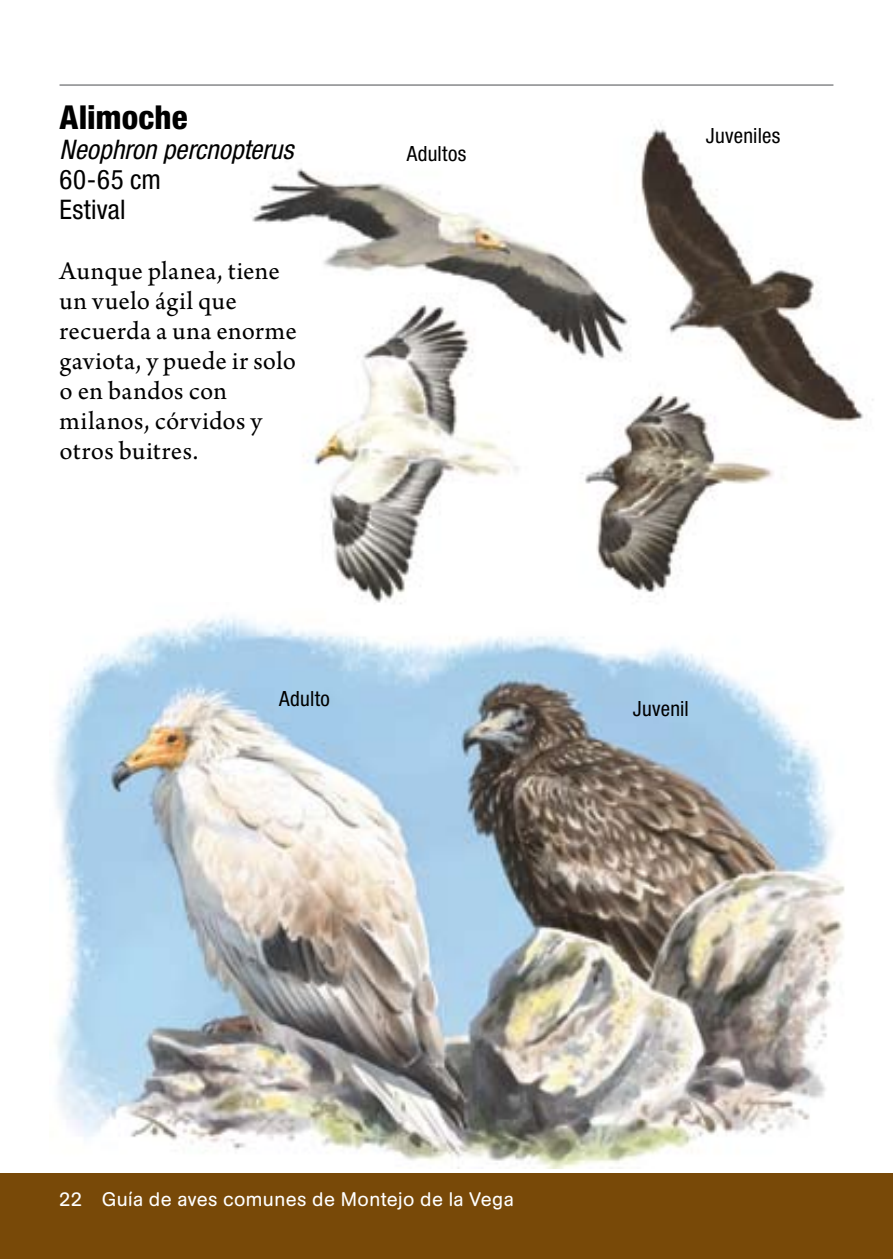
<style>
.page{position:relative;width:893px;height:1259px;background:#fff}
.page>*{position:absolute;margin:0;border:0;box-sizing:border-box;transform-origin:0 0}
.Especie{font:800 condensed 33px "Helvetica Neue";color:#000}
.txt{font:27px/30px "Arno Pro";letter-spacing:.01em;color:#000}
.Nombre_científico{font:italic condensed 27px "Helvetica Neue";letter-spacing:.005em;color:#000}
.Característica{font:condensed 27px "Helvetica Neue";letter-spacing:.01em;color:#000}
.Índice_sección{font:condensed 21px "Helvetica Neue";letter-spacing:.01em;color:#000}
.t1{font:19.5px "AG Book Rounded";letter-spacing:.025em;color:#fff}
</style>
<div class="page">
<img style="left:54px;top:616px;width:791px;height:552px">
<div style="left:0;top:1174px;width:893px;height:85px;background:#784908"></div>
<img style="left:252px;top:124px;width:621px;height:480px">
<hr style="left:60px;top:84px;width:773px;height:2px;background:#87888a">
<p class="Especie" style="left:60px;top:97px;width:130px">Alimoche</p>
<p class="Nombre_científico" style="left:60px;top:134px;width:235px">Neophron percnopterus</p>
<p class="Característica" style="left:60px;top:164px;width:103px">60-65 cm</p>
<p class="Característica" style="left:60px;top:194px;width:67px">Estival</p>
<p class="txt" style="left:60px;top:257px;width:239px">Aunque planea, tiene un vuelo ágil que recuerda a una enorme gaviota, y puede ir solo o en bandos con milanos, córvidos y otros buitres.</p>
<p class="Índice_sección" style="left:407px;top:142px;width:61px">Adultos</p>
<p class="Índice_sección" style="left:279px;top:686px;width:52px">Adulto</p>
<p class="Índice_sección" style="left:706px;top:123px;width:76px">Juveniles</p>
<p class="Índice_sección" style="left:633px;top:696px;width:58px">Juvenil</p>
<p class="t1" style="left:60px;top:1188px;width:456px">22 Guía de aves comunes de Montejo de la Vega</p>
</div>
